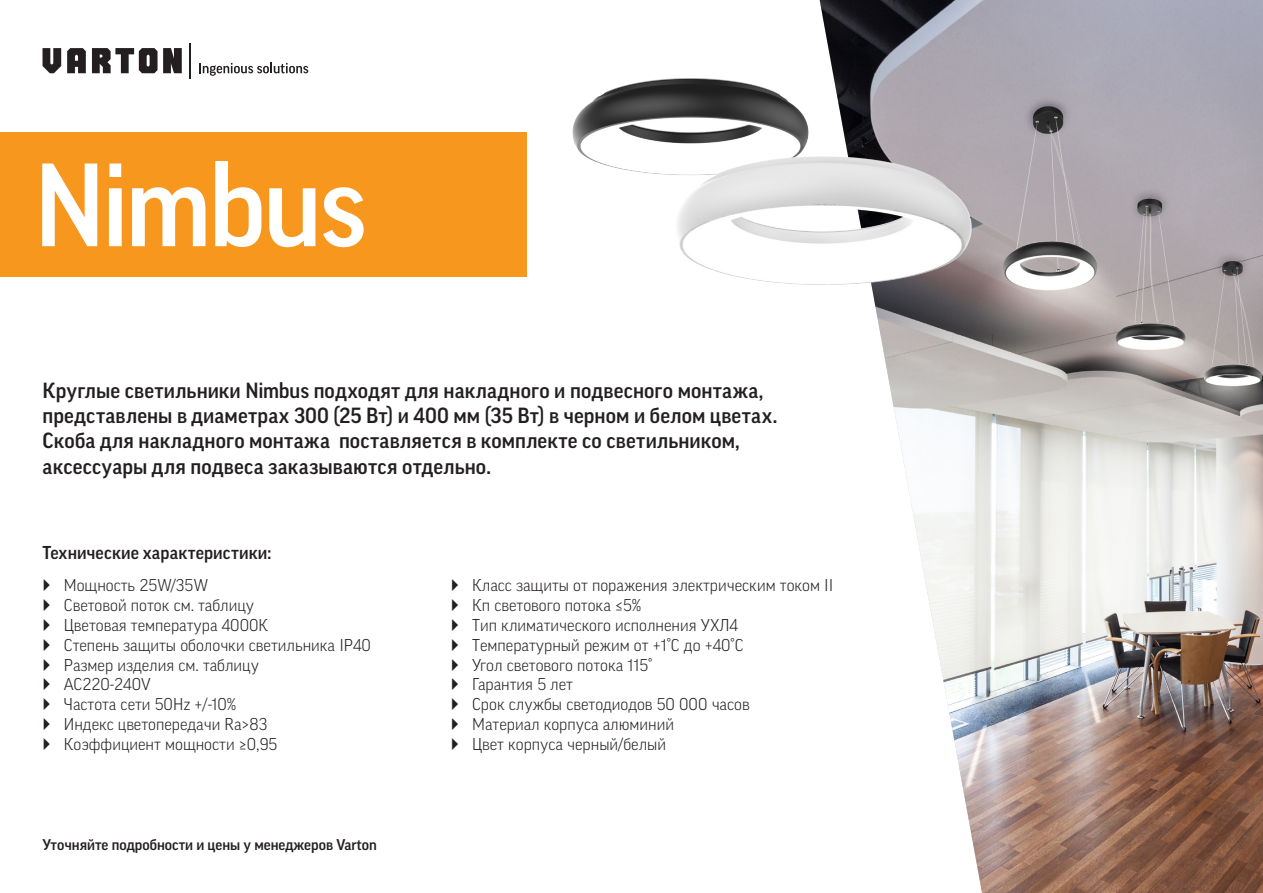
<style>
.page{position:relative;width:1263px;height:893px;background:#fff}
.page>*{position:absolute;margin:0;border:0;box-sizing:border-box;transform-origin:0 0}
.НОВИНКА_new{font:500 114px "Good Pro";letter-spacing:-.025em;color:#fff}
.Подзаголовок_new{font:500 21.15px/25.3px "Good Pro";letter-spacing:.01em;color:#231f20}
.Подзаголовок_new-2{font:500 18px "Good Pro";letter-spacing:.01em;color:#231f20}
.t1{font:300 16.5px "Good Pro";color:#231f20}
.Сноска_new{font:500 15px "Good Pro";color:#231f20}
</style>
<div class="page">
<svg style="left:43px;top:48px;width:139px;height:25px"></svg>
<hr style="left:190px;top:43px;width:1px;height:35px;background:#231f20">
<svg style="left:199px;top:63px;width:109px;height:13px"></svg>
<img style="left:845px;top:0;width:418px;height:893px">
<div style="left:0;top:132px;width:526px;height:144px;background:#f7971d"></div>
<img style="left:523px;top:0;width:322px;height:277px">
<img style="left:654px;top:54px;width:322px;height:346px">
<p class="НОВИНКА_new" style="left:34px;top:141px;width:334px">Nimbus</p>
<p class="Подзаголовок_new" style="left:43px;top:377px;width:736px">Круглые светильники Nimbus подходят для накладного и подвесного монтажа, представлены в диаметрах 300 (25 Вт) и 400 мм (35 Вт) в черном и белом цветах.<br>Скоба для накладного монтажа поставляется в комплекте со светильником, аксессуары для подвеса заказываются отдельно.</p>
<p class="Подзаголовок_new-2" style="left:43px;top:542px;width:230px">Технические характеристики:</p>
<p class="t1" style="left:64px;top:576px;width:146px">Мощность 25W/35W</p>
<p class="t1" style="left:64px;top:596px;width:192px">Световой поток см. таблицу</p>
<p class="t1" style="left:64px;top:616px;width:206px">Цветовая температура 4000К</p>
<p class="t1" style="left:64px;top:635px;width:309px">Степень защиты оболочки светильника IP40</p>
<p class="t1" style="left:64px;top:655px;width:197px">Размер изделия см. таблицу</p>
<p class="t1" style="left:64px;top:675px;width:88px">AC220-240V</p>
<p class="t1" style="left:64px;top:695px;width:174px">Частота сети 50Hz +/-10%</p>
<p class="t1" style="left:64px;top:715px;width:205px">Индекс цветопередачи Ra&gt;83</p>
<p class="t1" style="left:64px;top:734px;width:215px">Коэффициент мощности ≥0,95</p>
<p class="Сноска_new" style="left:43px;top:837px;width:336px">Уточняйте подробности и цены у менеджеров Varton</p>
<p class="t1" style="left:472px;top:576px;width:363px">Класс защиты от поражения электрическим током II</p>
<p class="t1" style="left:472px;top:596px;width:171px">Кп светового потока ≤5%</p>
<p class="t1" style="left:472px;top:616px;width:267px">Тип климатического исполнения УХЛ4</p>
<p class="t1" style="left:472px;top:635px;width:273px">Температурный режим от +1°С до +40°С</p>
<p class="t1" style="left:472px;top:655px;width:182px">Угол светового потока 115°</p>
<p class="t1" style="left:472px;top:675px;width:102px">Гарантия 5 лет</p>
<p class="t1" style="left:472px;top:695px;width:279px">Срок службы светодиодов 50 000 часов</p>
<p class="t1" style="left:472px;top:715px;width:203px">Материал корпуса алюминий</p>
<p class="t1" style="left:472px;top:734px;width:195px">Цвет корпуса черный/белый</p>
</div>
